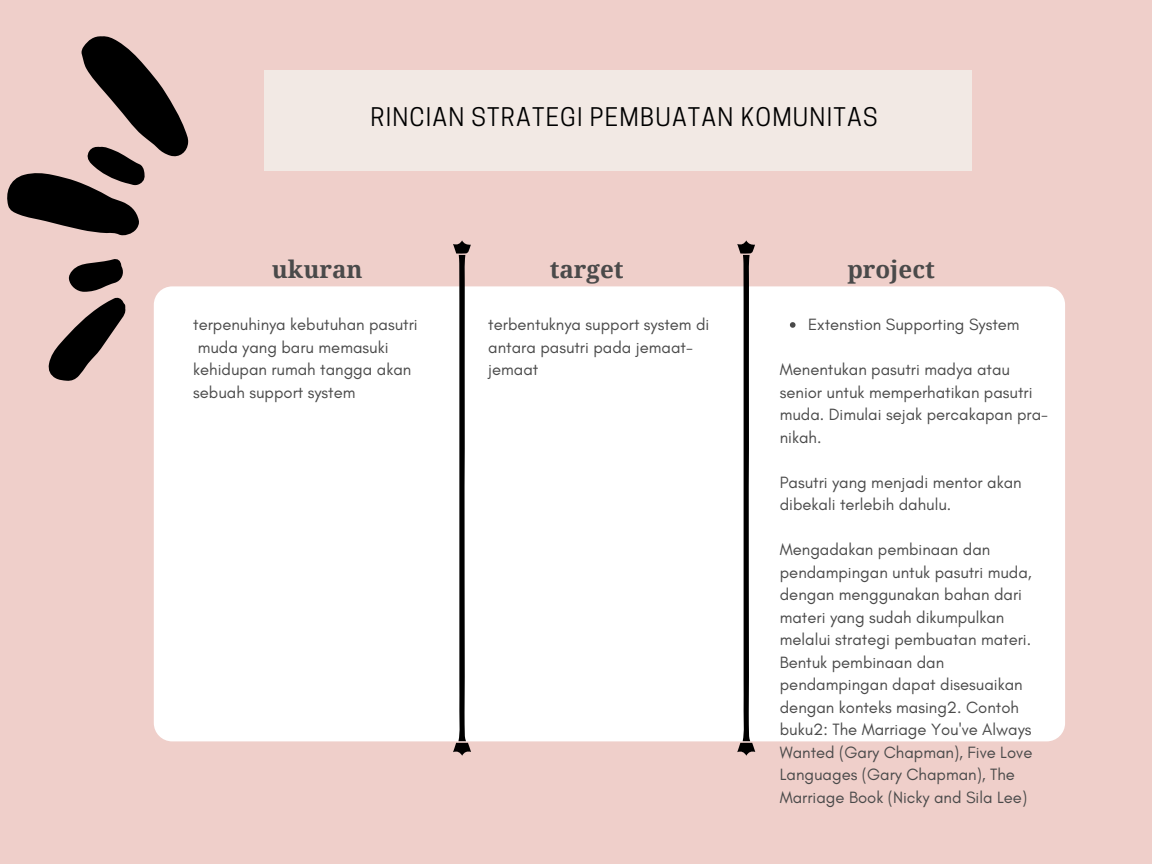
<style>
.page{position:relative;width:1152px;height:864px;background:#efcfca}
.page>*{position:absolute;margin:0;border:0;box-sizing:border-box;transform-origin:0 0}
.t1{font:24.15px "Cooper Hewitt";letter-spacing:.05em;color:#000}
.t2{font:700 24.15px "Droid Serif";color:#4a4a4a}
.t3{font:16.65px/22.5px "Glacial Indifference";color:#4a4a4a}
</style>
<div class="page">
<div style="left:264px;top:70px;width:708px;height:101px;background:#f2e9e4"></div>
<div style="left:154px;top:286px;width:911px;height:455px;background:#fff;border-radius:18px"></div>
<svg style="left:7px;top:36px;width:181px;height:345px"></svg>
<svg style="left:453px;top:240px;width:18px;height:516px"></svg>
<svg style="left:737px;top:240px;width:18px;height:516px"></svg>
<svg style="left:790px;top:322px;width:6px;height:6px"></svg>
<h1 class="t1" style="left:370px;top:108px;width:509px">RINCIAN STRATEGI PEMBUATAN KOMUNITAS</h1>
<h1 class="t2" style="left:272px;top:256px;width:92px">ukuran</h1>
<h1 class="t2" style="left:550px;top:255px;width:75px">target</h1>
<h1 class="t2" style="left:847px;top:255px;width:89px">project</h1>
<p class="t3" style="left:808px;top:313px;width:213px">Extenstion Supporting System</p>
<p class="t3" style="left:780px;top:358px;width:270px">Menentukan pasutri madya atau senior untuk memperhatikan pasutri muda. Dimulai sejak percakapan pra&shy;nikah.</p>
<p class="t3" style="left:780px;top:470px;width:243px">Pasutri yang menjadi mentor akan dibekali terlebih dahulu.</p>
<p class="t3" style="left:780px;top:538px;width:254px">Mengadakan pembinaan dan pendampingan untuk pasutri muda, dengan menggunakan bahan dari materi yang sudah dikumpulkan melalui strategi pembuatan materi.<br>Bentuk pembinaan dan pendampingan dapat disesuaikan dengan konteks masing2. Contoh buku2: The Marriage You've Always<br>Wanted (Gary Chapman), Five Love<br>Languages (Gary Chapman), The<br>Marriage Book (Nicky and Sila Lee)</p>
<p class="t3" style="left:193px;top:313px;width:226px">terpenuhinya kebutuhan pasutri muda yang baru memasuki kehidupan rumah tangga akan sebuah support system</p>
<p class="t3" style="left:488px;top:313px;width:223px">terbentuknya support system di antara pasutri pada jemaat&shy;jemaat</p>
</div>
